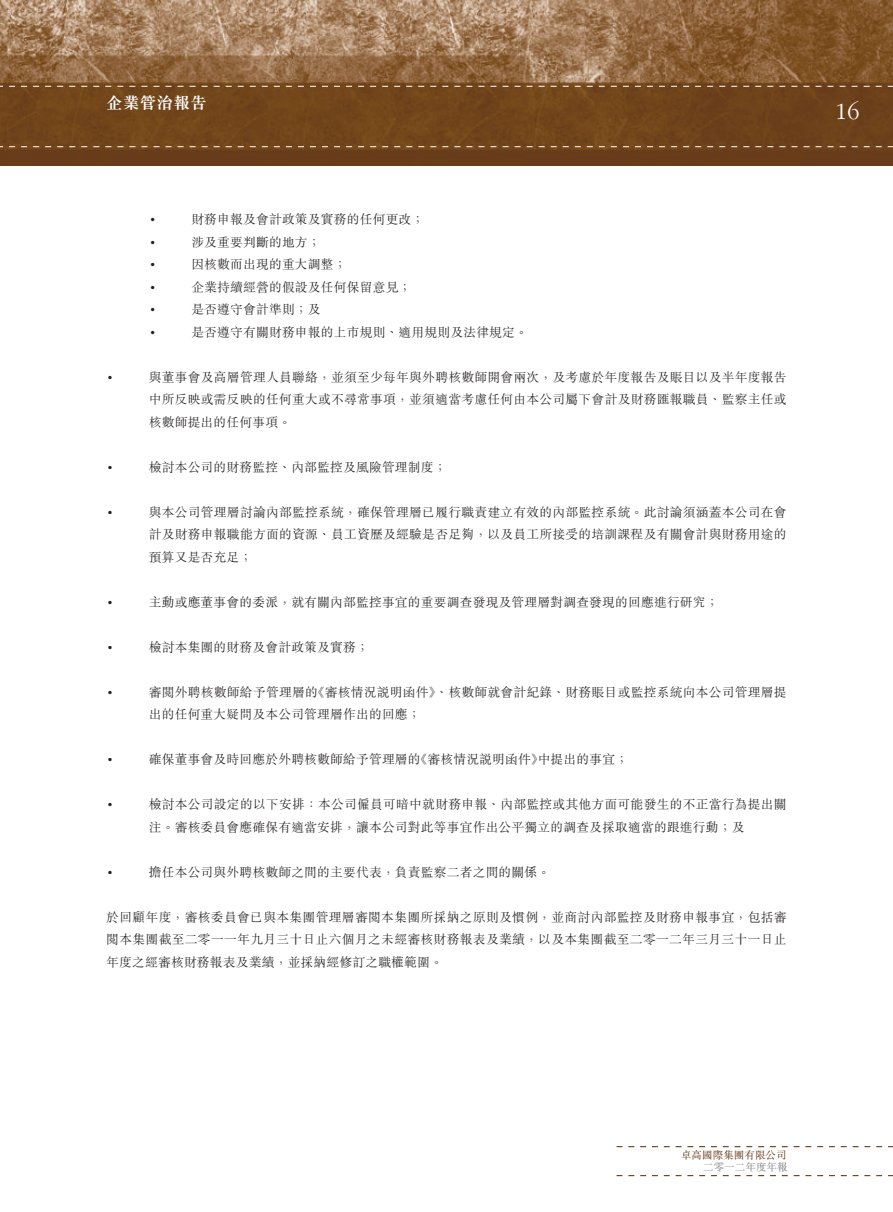
<style>
.page{position:relative;width:893px;height:1212px;background:#fff}
.page>*{position:absolute;margin:0;border:0;box-sizing:border-box;transform-origin:0 0}
.t1{font:300 24px "ITC Garamond Std";color:#fff}
.t2{font:700 16.5px "M Sung HK";letter-spacing:.015em;color:#fff}
.t3{font:300 12.75px/22.5px "M Sung HK";letter-spacing:.015em;color:#231f20;text-align:justify}
.t4{font:300 12.75px "ITC Garamond Std";color:#231f20}
.t5{font:300 10.5px/12.3px "M Sung HK";letter-spacing:.005em;color:#572500;text-align:right}
.s1{color:#6c6d70}
</style>
<div class="page">
<img style="left:0;top:0;width:893px;height:166px">
<svg style="left:617px;top:1146px;width:276px;height:1px"></svg>
<svg style="left:617px;top:1175px;width:276px;height:1px"></svg>
<svg style="left:0;top:86px;width:893px;height:1px"></svg>
<svg style="left:0;top:146px;width:893px;height:1px"></svg>
<p class="t2" style="left:106px;top:92px;width:102px">企業管治報告</p>
<p class="t4" style="left:149px;top:213px;width:9px">•</p>
<p class="t3" style="left:191px;top:207px;width:234px">財務申報及會計政策及實務的任何更改；</p>
<p class="t4" style="left:149px;top:236px;width:9px">•</p>
<p class="t3" style="left:191px;top:230px;width:131px">涉及重要判斷的地方；</p>
<p class="t4" style="left:149px;top:258px;width:9px">•</p>
<p class="t3" style="left:191px;top:252px;width:157px">因核數而出現的重大調整；</p>
<p class="t4" style="left:149px;top:281px;width:9px">•</p>
<p class="t3" style="left:191px;top:275px;width:222px">企業持續經營的假設及任何保留意見；</p>
<p class="t4" style="left:149px;top:303px;width:9px">•</p>
<p class="t3" style="left:191px;top:297px;width:131px">是否遵守會計準則；及</p>
<p class="t4" style="left:149px;top:326px;width:9px">•</p>
<p class="t3" style="left:191px;top:320px;width:338px">是否遵守有關財務申報的上市規則、適用規則及法律規定。</p>
<p class="t4" style="left:106px;top:371px;width:9px">•</p>
<p class="t3" style="left:149px;top:365px;width:639px">與董事會及高層管理人員聯絡，並須至少每年與外聘核數師開會兩次，及考慮於年度報告及賬目以及半年度報告中所反映或需反映的任何重大或不尋常事項，並須適當考慮任何由本公司屬下會計及財務匯報職員、監察主任或核數師提出的任何事項。</p>
<p class="t4" style="left:106px;top:461px;width:9px">•</p>
<p class="t3" style="left:149px;top:455px;width:299px">檢討本公司的財務監控、內部監控及風險管理制度；</p>
<p class="t4" style="left:106px;top:506px;width:9px">•</p>
<p class="t3" style="left:149px;top:500px;width:639px">與本公司管理層討論內部監控系統，確保管理層已履行職責建立有效的內部監控系統。此討論須涵蓋本公司在會計及財務申報職能方面的資源、員工資歷及經驗是否足夠，以及員工所接受的培訓課程及有關會計與財務用途的預算又是否充足；</p>
<p class="t4" style="left:106px;top:596px;width:9px">•</p>
<p class="t3" style="left:149px;top:590px;width:571px">主動或應董事會的委派，就有關內部監控事宜的重要調查發現及管理層對調查發現的回應進行研究；</p>
<p class="t4" style="left:106px;top:641px;width:9px">•</p>
<p class="t3" style="left:149px;top:635px;width:222px">檢討本集團的財務及會計政策及實務；</p>
<p class="t4" style="left:106px;top:686px;width:9px">•</p>
<p class="t3" style="left:149px;top:680px;width:639px">審閱外聘核數師給予管理層的《審核情況說明函件》、核數師就會計紀錄、財務賬目或監控系統向本公司管理層提出的任何重大疑問及本公司管理層作出的回應；</p>
<p class="t4" style="left:106px;top:753px;width:9px">•</p>
<p class="t3" style="left:149px;top:747px;width:481px">確保董事會及時回應於外聘核數師給予管理層的《審核情況說明函件》中提出的事宜；</p>
<p class="t4" style="left:106px;top:798px;width:9px">•</p>
<p class="t3" style="left:149px;top:792px;width:639px">檢討本公司設定的以下安排：本公司僱員可暗中就財務申報、內部監控或其他方面可能發生的不正當行為提出關注。審核委員會應確保有適當安排，讓本公司對此等事宜作出公平獨立的調查及採取適當的跟進行動；及</p>
<p class="t4" style="left:106px;top:866px;width:9px">•</p>
<p class="t3" style="left:149px;top:860px;width:403px">擔任本公司與外聘核數師之間的主要代表，負責監察二者之間的關係。</p>
<p class="t3" style="left:106px;top:905px;width:682px">於回顧年度，審核委員會已與本集團管理層審閱本集團所採納之原則及慣例，並商討內部監控及財務申報事宜，包括審閱本集團截至二零一一年九月三十日止六個月之未經審核財務報表及業績，以及本集團截至二零一二年三月三十一日止年度之經審核財務報表及業績，並採納經修訂之職權範圍。</p>
<p class="t1" style="left:835px;top:98px;width:26px">16</p>
<p class="t5" style="left:681px;top:1148px;width:108px">卓高國際集團有限公司<span class="s1">二零一二年度年報</span></p>
</div>
